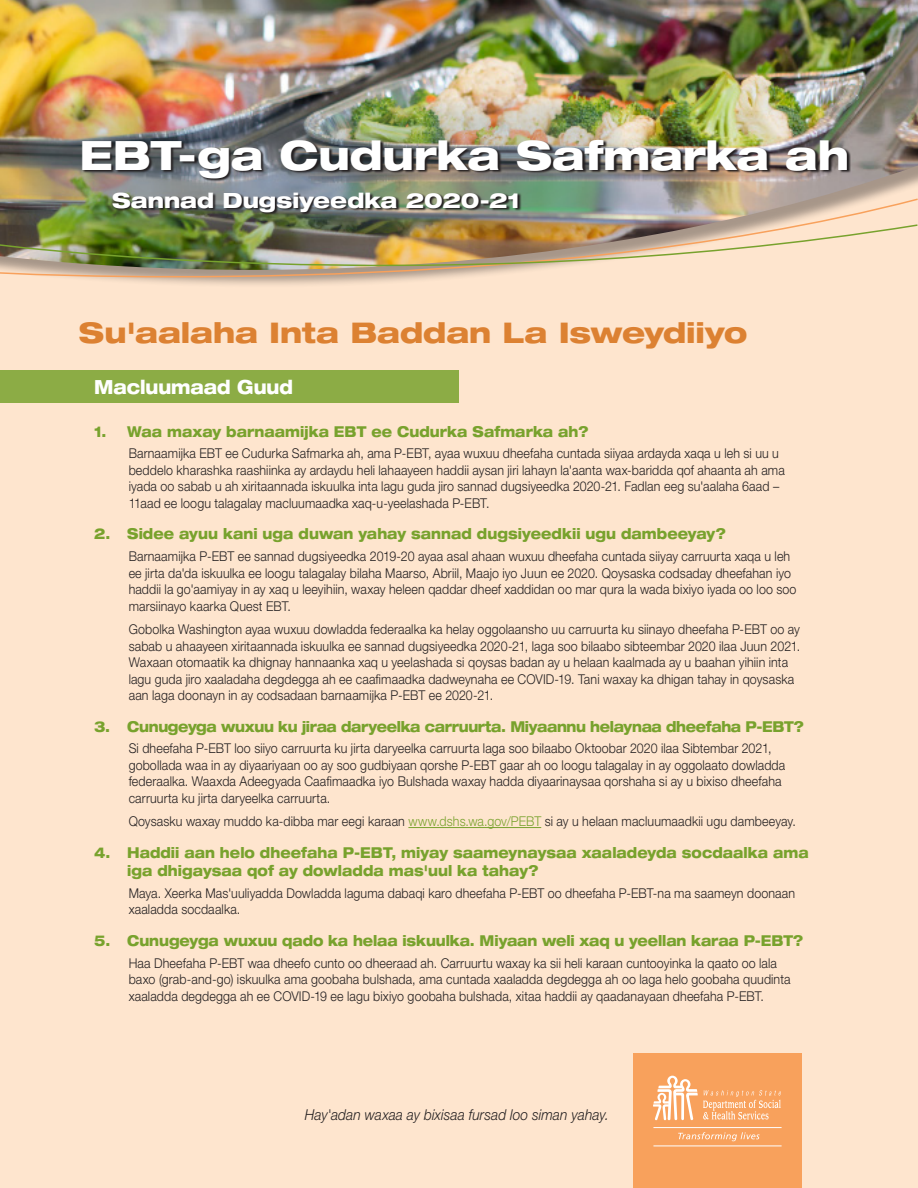
<style>
.page{position:relative;width:918px;height:1188px;background:#fff}
.page>*{position:absolute;margin:0;border:0;box-sizing:border-box;transform-origin:0 0}
.Headline{font:800 expanded 40.5px "Helvetica Neue LT Std";letter-spacing:-.005em;color:#fff}
.Headline-2{font:800 expanded 28.5px "Helvetica Neue LT Std";letter-spacing:-.01em;color:#dc8132}
.Headline-3{font:800 expanded 21px "Helvetica Neue LT Std";letter-spacing:-.005em;color:#fff}
.Headline-4{font:800 expanded 19.5px "Helvetica Neue LT Std";letter-spacing:-.005em;color:#fff;scale:.85 1}
.Subhead{font:800 expanded 15px/18px "Helvetica Neue LT Std";letter-spacing:-.005em;color:#78a22d;scale:.85 1}
.Subhead-2{font:800 expanded 15px "Helvetica Neue LT Std";letter-spacing:-.03em;color:#78a22d;scale:.85 1}
.Body_Text{font:italic 300 15px "Helvetica Neue LT Std";letter-spacing:.005em;color:#231f20;scale:.92 1}
.Body_Text-2{font:300 13.5px/16.5px "Helvetica Neue LT Std";letter-spacing:.01em;color:#231f20;scale:.92 1}
.s1{color:#78a22d}
</style>
<div class="page">
<div style="left:0;top:121px;width:918px;height:1067px;background:#fee5ce"></div>
<img style="left:0;top:0;width:918px;height:197px">
<svg style="left:0;top:197px;width:918px;height:26px"></svg>
<img style="left:0;top:223px;width:918px;height:62px">
<div style="left:0;top:371px;width:459px;height:32px;background:#8cac45"></div>
<hr style="left:408px;top:827px;width:133px;height:1px;background:#78a22d">
<div style="left:633px;top:1054px;width:168px;height:134px;background:#f8a15c"></div>
<svg style="left:653px;top:1076px;width:128px;height:44px"></svg>
<hr style="left:653px;top:1127px;width:129px;height:1px;background:#fff">
<hr style="left:653px;top:1146px;width:129px;height:1px;background:#fff">
<svg style="left:678px;top:1132px;width:82px;height:9px"></svg>
<img style="left:19px;top:97px;width:605px;height:141px">
<img style="left:83px;top:140px;width:768px;height:76px">
<p class="Headline" style="left:80px;top:129px;width:771px">EBT-ga Cudurka Safmarka ah</p>
<p class="Headline-3" style="left:112px;top:187px;width:410px">Sannad Dugsiyeedka 2020-21</p>
<p class="Headline-2" style="left:79px;top:315px;width:670px">Su'aalaha Inta Baddan La Isweydiiyo</p>
<p class="Headline-4" style="left:94px;top:374px;width:235px">Macluumaad Guud</p>
<p class="Subhead" style="left:94px;top:422px;width:583px">1. Waa maxay barnaamijka EBT ee Cudurka Safmarka ah?</p>
<p class="Body_Text-2" style="left:129px;top:445px;width:715px">Barnaamijka EBT ee Cudurka Safmarka ah, ama P-EBT, ayaa wuxuu dheefaha cuntada siiyaa ardayda xaqa u leh si uu u beddelo kharashka raashiinka ay ardaydu heli lahaayeen haddii aysan jiri lahayn la'aanta wax-baridda qof ahaanta ah ama iyada oo sabab u ah xiritaannada iskuulka inta lagu guda jiro sannad dugsiyeedka 2020-21. Fadlan eeg su'aalaha 6aad – 11aad ee loogu talagalay macluumaadka xaq-u-yeelashada P-EBT.</p>
<p class="Subhead" style="left:94px;top:525px;width:745px">2. Sidee ayuu kani uga duwan yahay sannad dugsiyeedkii ugu dambeeyay?</p>
<p class="Body_Text-2" style="left:129px;top:548px;width:727px">Barnaamijka P-EBT ee sannad dugsiyeedka 2019-20 ayaa asal ahaan wuxuu dheefaha cuntada siiyay carruurta xaqa u leh ee jirta da'da iskuulka ee loogu talagalay bilaha Maarso, Abriil, Maajo iyo Juun ee 2020. Qoysaska codsaday dheefahan iyo haddii la go'aamiyay in ay xaq u leeyihiin, waxay heleen qaddar dheef xaddidan oo mar qura la wada bixiyo iyada oo loo soo marsiinayo kaarka Quest EBT.</p>
<p class="Body_Text-2" style="left:129px;top:621px;width:732px">Gobolka Washington ayaa wuxuu dowladda federaalka ka helay oggolaansho uu carruurta ku siinayo dheefaha P-EBT oo ay sabab u ahaayeen xiritaannada iskuulka ee sannad dugsiyeedka 2020-21, laga soo bilaabo sibteembar 2020 ilaa Juun 2021.<br>Waxaan otomaatik ka dhignay hannaanka xaq u yeelashada si qoysas badan ay u helaan kaalmada ay u baahan yihiin inta lagu guda jiro xaaladaha degdegga ah ee caafimaadka dadweynaha ee COVID-19. Tani waxay ka dhigan tahay in qoysaska aan laga doonayn in ay codsadaan barnaamijka P-EBT ee 2020-21.</p>
<p class="Subhead-2" style="left:94px;top:717px;width:837px">3. Cunugeyga wuxuu ku jiraa daryeelka carruurta. Miyaannu helaynaa dheefaha P-EBT?</p>
<p class="Body_Text-2" style="left:129px;top:740px;width:715px">Si dheefaha P-EBT loo siiyo carruurta ku jirta daryeelka carruurta laga soo bilaabo Oktoobar 2020 ilaa Sibtembar 2021, gobollada waa in ay diyaariyaan oo ay soo gudbiyaan qorshe P-EBT gaar ah oo loogu talagalay in ay oggolaato dowladda federaalka. Waaxda Adeegyada Caafimaadka iyo Bulshada waxay hadda diyaarinaysaa qorshaha si ay u bixiso dheefaha carruurta ku jirta daryeelka carruurta.</p>
<p class="Body_Text-2" style="left:129px;top:813px;width:727px">Qoysasku waxay muddo ka-dibba mar eegi karaan <span class="s1">www.dshs.wa.gov/PEBT</span> si ay u helaan macluumaadkii ugu dambeeyay.</p>
<p class="Subhead" style="left:127px;top:843px;width:803px;text-indent:-33px">4. Haddii aan helo dheefaha P-EBT, miyay saameynaysaa xaaladeyda socdaalka ama iga dhigaysaa qof ay dowladda mas'uul ka tahay?</p>
<p class="Body_Text-2" style="left:129px;top:884px;width:726px">Maya. Xeerka Mas'uuliyadda Dowladda laguma dabaqi karo dheefaha P-EBT oo dheefaha P-EBT-na ma saameyn doonaan xaaladda socdaalka.</p>
<p class="Subhead" style="left:94px;top:931px;width:836px">5. Cunugeyga wuxuu qado ka helaa iskuulka. Miyaan weli xaq u yeellan karaa P-EBT?</p>
<p class="Body_Text-2" style="left:129px;top:954px;width:721px">Haa Dheefaha P-EBT waa dheefo cunto oo dheeraad ah. Carruurtu waxay ka sii heli karaan cuntooyinka la qaato oo lala baxo (grab-and-go) iskuulka ama goobaha bulshada, ama cuntada xaaladda degdegga ah oo laga helo goobaha quudinta xaaladda degdegga ah ee COVID-19 ee lagu bixiyo goobaha bulshada, xitaa haddii ay qaadanayaan dheefaha P-EBT.</p>
<p class="Body_Text" style="left:305px;top:1106px;width:332px">Hay'adan waxaa ay bixisaa fursad loo siman yahay.</p>
</div>
